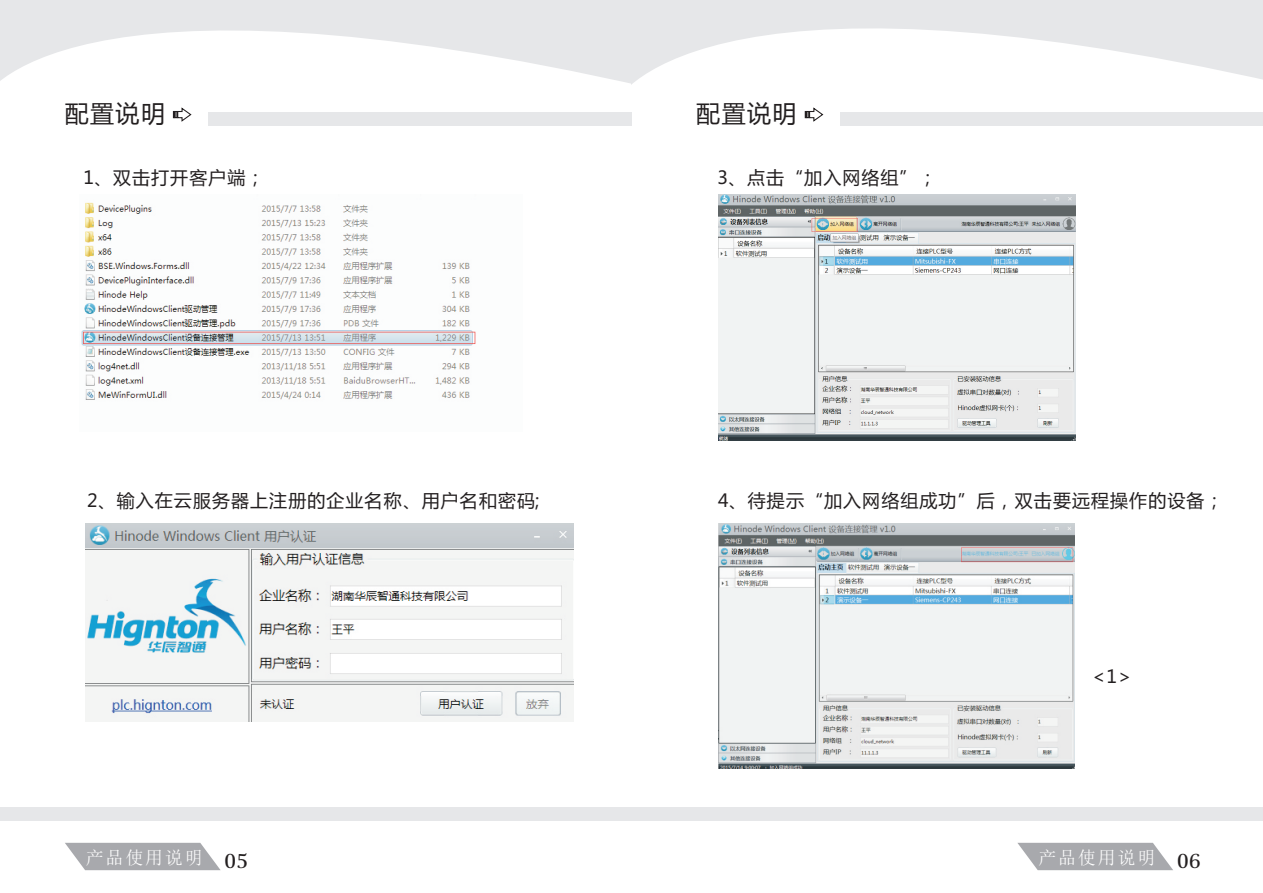
<style>
.page{position:relative;width:1263px;height:893px;background:#fff}
.page>*{position:absolute;margin:0;border:0;box-sizing:border-box;transform-origin:0 0}
.t1{font:24px "Microsoft Ya Hei";letter-spacing:.06em;color:#231f20}
.t2{font:18px "Microsoft Ya Hei";letter-spacing:.06em;color:#231f20}
.t3{font:18px "Sim Sun";letter-spacing:.1em;color:#fff}
.s1{font-family:"Plantagenet Cherokee";font-size:21px;color:#231f20}
</style>
<div class="page">
<div style="left:0;top:807px;width:631px;height:13px;background:#e6e7e9"></div>
<svg style="left:0;top:0;width:631px;height:84px;fill:#e6e7e9"></svg>
<div style="left:208px;top:112px;width:423px;height:14px;background:#e6e7e9"></div>
<svg style="left:65px;top:843px;width:156px;height:27px;background:#b3b4b7"></svg>
<svg style="left:172px;top:107px;width:20px;height:15px"></svg>
<div style="left:631px;top:807px;width:632px;height:13px;background:#e6e7e9"></div>
<svg style="left:631px;top:0;width:632px;height:85px;fill:#e6e7e9"></svg>
<div style="left:840px;top:112px;width:423px;height:14px;background:#e6e7e9"></div>
<svg style="left:1017px;top:843px;width:156px;height:27px;background:#b3b4b7"></svg>
<svg style="left:804px;top:107px;width:20px;height:15px"></svg>
<img style="left:81px;top:202px;width:395px;height:198px">
<img style="left:85px;top:523px;width:488px;height:199px">
<img style="left:719px;top:194px;width:356px;height:246px">
<img style="left:719px;top:523px;width:355px;height:245px">
<h1 class="t1" style="left:65px;top:102px;width:102px">配置说明</h1>
<h1 class="t1" style="left:696px;top:102px;width:102px">配置说明</h1>
<p class="t2" style="left:83px;top:170px;width:183px">1、双击打开客户端；</p>
<p class="t2" style="left:717px;top:170px;width:221px">3、点击“加入网络组”；</p>
<p class="t2" style="left:87px;top:492px;width:454px">2、输入在云服务器上注册的企业名称、用户名和密码;</p>
<p class="t2" style="left:718px;top:492px;width:507px">4、待提示“加入网络组成功”后，双击要远程操作的设备；</p>
<p class="t2" style="left:1092px;top:668px;width:41px">&lt;1&gt;</p>
<p class="t3" style="left:86px;top:849px;width:164px">产品使用说明 <span class="s1">05</span></p>
<p class="t3" style="left:1038px;top:849px;width:164px">产品使用说明 <span class="s1">06</span></p>
</div>
